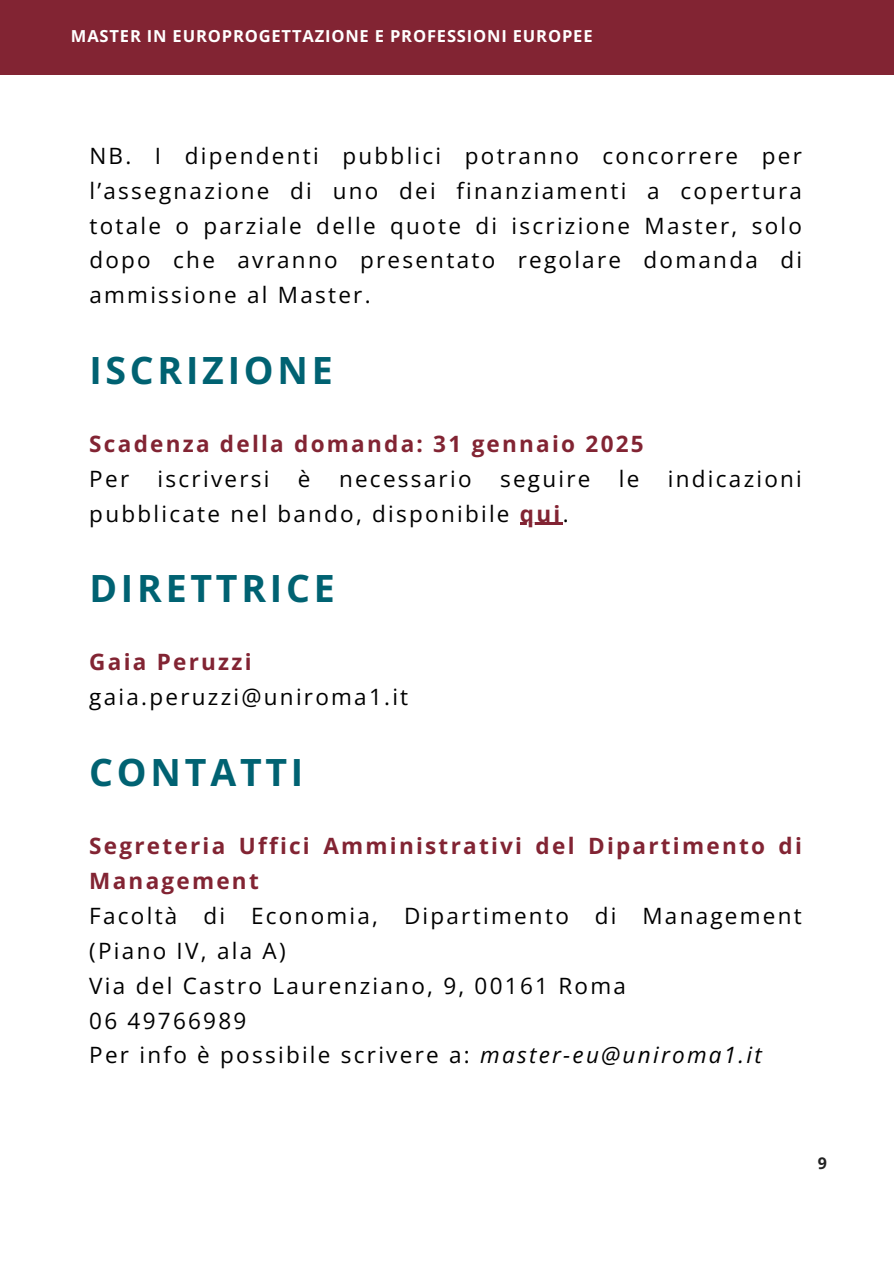
<style>
.page{position:relative;width:894px;height:1264px;background:#fff}
.page>*{position:absolute;margin:0;border:0;box-sizing:border-box;transform-origin:0 0}
.t1{font:700 37.5px "Open Sans";letter-spacing:.1em;color:#006272}
.t2{font:22.5px/34.8px "Open Sans";letter-spacing:.1em;color:#000}
.t3{font:700 22.5px/34.8px "Open Sans";letter-spacing:.1em;color:#822433}
.t4{font:700 16.5px "Open Sans";letter-spacing:.05em;color:#fff}
.t5{font:700 16.05px "Open Sans";color:#222}
.s1{font-weight:400;color:#000}
.s2{font-weight:700;color:#822433}
.s3{font-style:italic}
</style>
<div class="page">
<div style="left:0;top:0;width:893px;height:74px;background:#822433"></div>
<hr style="left:520px;top:522px;width:42px;height:3px;background:#822433">
<p class="t4" style="left:71px;top:25px;width:523px">MASTER IN EUROPROGETTAZIONE E PROFESSIONI EUROPEE</p>
<h2 class="t2" style="left:89px;top:138px;width:714px;text-align:justify">NB. I dipendenti pubblici potranno concorrere per l’assegnazione di uno dei finanziamenti a copertura totale o parziale delle quote di iscrizione Master, solo dopo che avranno presentato regolare domanda di ammissione al Master.</h2>
<h1 class="t1" style="left:89px;top:343px;width:245px">ISCRIZIONE</h1>
<h2 class="t3" style="left:89px;top:425px;width:556px">Scadenza della domanda: 31 gennaio 2025<br><span class="s1">Per</span></h2>
<h2 class="t2" style="left:158px;top:460px;width:113px">iscriversi</h2>
<h2 class="t2" style="left:298px;top:460px;width:14px">è</h2>
<h2 class="t2" style="left:339px;top:460px;width:134px">necessario</h2>
<h2 class="t2" style="left:500px;top:460px;width:92px">seguire</h2>
<h2 class="t2" style="left:618px;top:460px;width:22px">le</h2>
<h2 class="t2" style="left:667px;top:460px;width:135px">indicazioni</h2>
<h2 class="t2" style="left:89px;top:495px;width:421px">pubblicate nel bando, disponibile</h2>
<h1 class="t3" style="left:520px;top:495px;width:50px">qui<span class="s1">.</span></h1>
<h2 class="t1" style="left:89px;top:562px;width:247px">DIRETTRICE</h2>
<h1 class="t2" style="left:89px;top:644px;width:320px"><span class="s2">Gaia Peruzzi </span>gaia.peruzzi@uniroma1.it</h1>
<h2 class="t1" style="left:89px;top:745px;width:215px">CONTATTI</h2>
<p class="t2" style="left:89px;top:828px;width:714px"><span class="s2">Segreteria Uffici Amministrativi del Dipartimento di Management<br></span>Facoltà di Economia, Dipartimento di Management (Piano IV, ala A)<br>Via del Castro Laurenziano, 9, 00161 Roma<br>06 49766989<br>Per info è possibile scrivere a: <span class="s3">master-eu@uniroma1.it</span></p>
<p class="t5" style="left:817px;top:1151px;width:11px">9</p>
</div>
